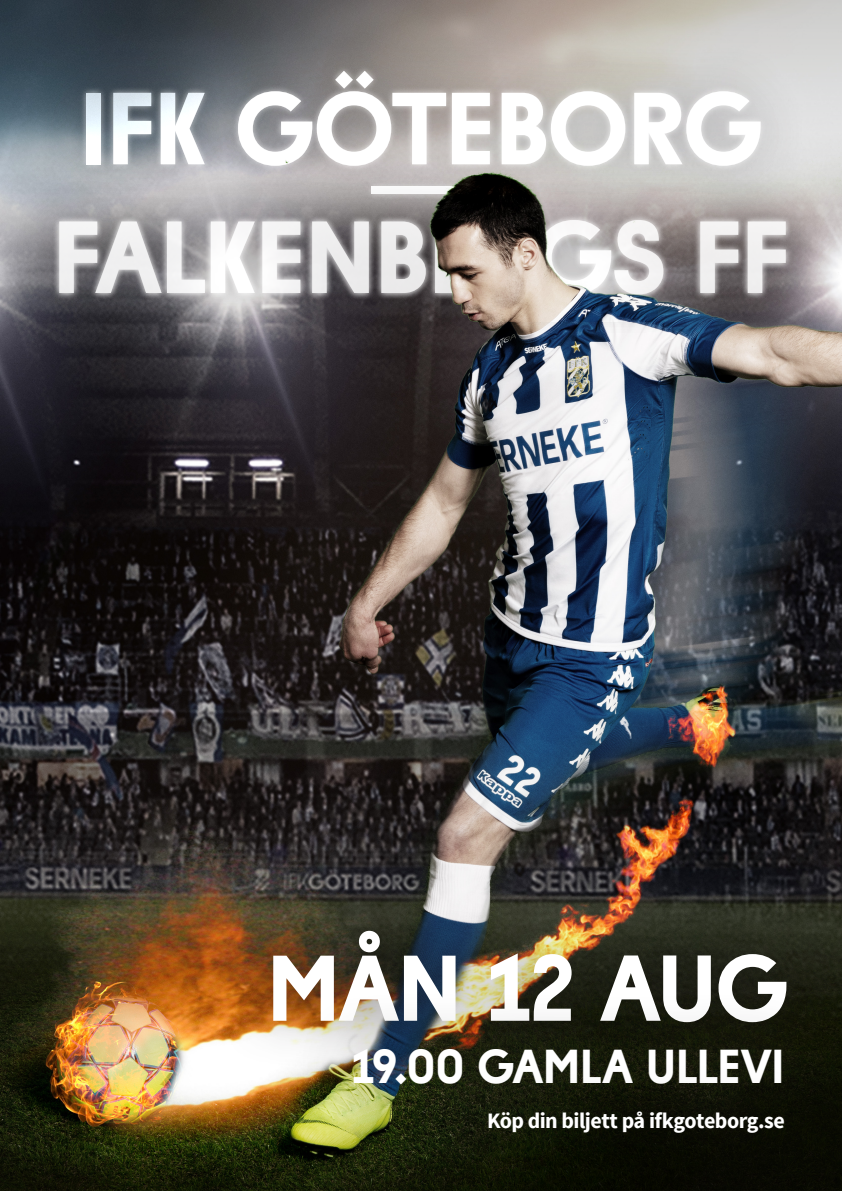
<style>
.page{position:relative;width:842px;height:1191px;background:#fff}
.page>*{position:absolute;margin:0;border:0;box-sizing:border-box;transform-origin:0 0}
.t1{font:102px/128.7px "Diamonds Regular 2";letter-spacing:-.035em;color:#fff}
.t2{font:93.2px "Diamonds Regular 2";color:#fff}
.t3{font:47.3px "Diamonds Regular 2";letter-spacing:-.03em;color:#fff}
.t4{font:700 22px "Source Sans Pro";letter-spacing:-.025em;color:#fff}
.s1{font-size:93px}
</style>
<div class="page">
<img style="left:0;top:193px;width:842px;height:998px">
<svg style="left:658px;top:0;width:184px;height:193px;background:#d2d1cd"></svg>
<div style="left:220px;top:882px;width:616px;height:191px;background:#231f20;opacity:.7"></div>
<div style="left:297px;top:989px;width:544px;height:155px;background:#231f20;opacity:.7"></div>
<div style="left:437px;top:1058px;width:396px;height:127px;background:#231f20;opacity:.5"></div>
<div style="left:36px;top:25px;width:772px;height:189px;background:#231f20;opacity:.5"></div>
<svg style="left:658px;top:65px;width:109px;height:106px;background:#d8d7d7"></svg>
<div style="left:9px;top:171px;width:825px;height:172px;background:#231f20;opacity:.5"></div>
<svg style="left:658px;top:213px;width:134px;height:88px;background:#9c9797"></svg>
<img style="left:0;top:0;width:658px;height:322px">
<h1 class="t1" style="left:51px;top:64px;width:741px">IFK GÖTEBORG<br>FALKENBERGS FF</h1>
<p class="t2" style="left:266px;top:930px;width:525px"><span class="s1">MÅN</span> 12 AUG</p>
<p class="t3" style="left:351px;top:1037px;width:435px">19.00 GAMLA ULLEVI</p>
<p class="t4" style="left:487px;top:1106px;width:299px">Köp din biljett på ifkgoteborg.se</p>
</div>
